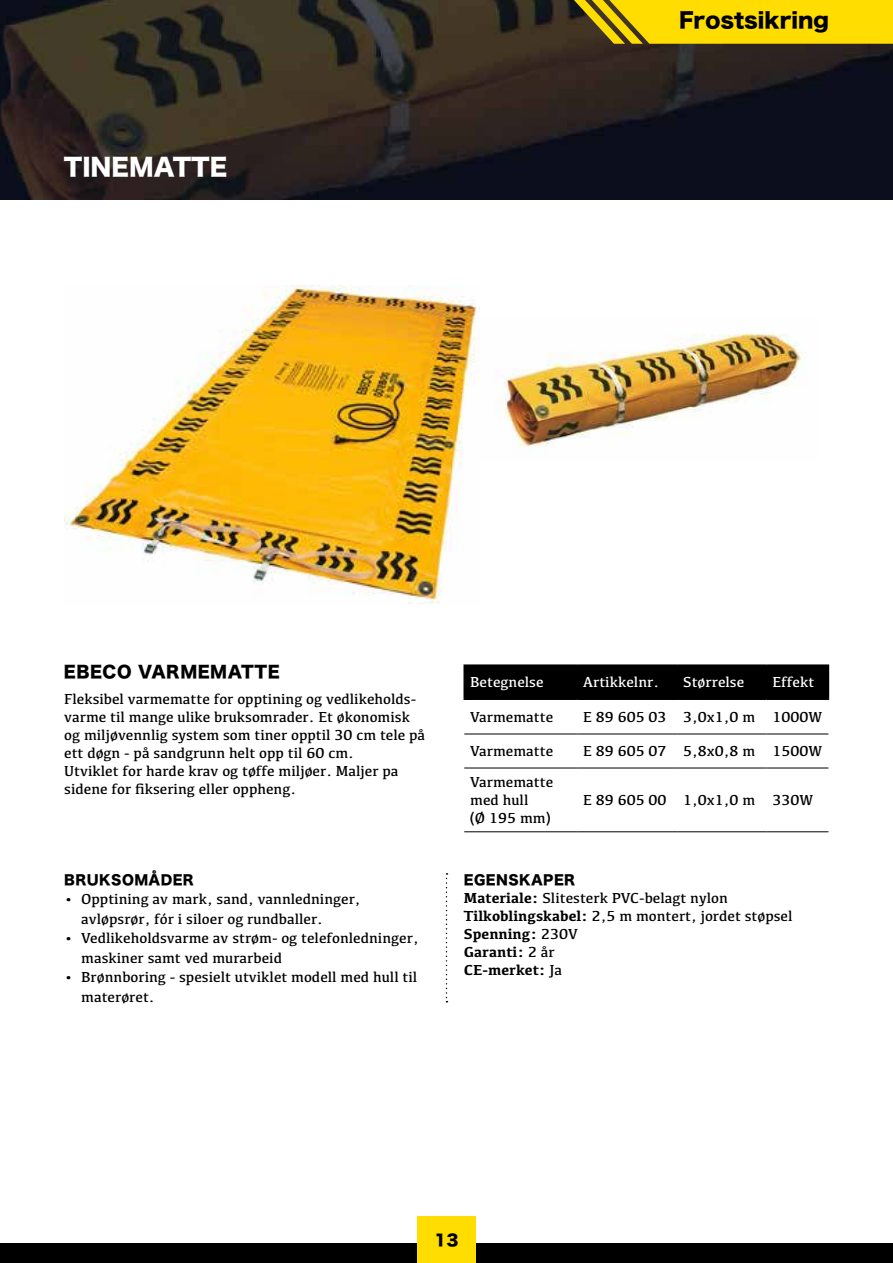
<style>
.page{position:relative;width:893px;height:1263px;background:#fff}
.page>*{position:absolute;margin:0;border:0;box-sizing:border-box;transform-origin:0 0}
.t1{font:24px "Hira Kaku Std N W8";color:#fff}
.t2{font:21px "Hira Kaku Std N W8";color:#000}
.t3{font:16.5px "Hira Kaku Std N W8";letter-spacing:.03em;color:#000}
.t4{font:15.45px "Hira Kaku Std N W8";color:#000}
.t5{font:15px/18px "Kefa";color:#000}
.t6{font:15px "Kefa";color:#fff}
.t7{font:13.5px "Hira Kaku Std N W8";letter-spacing:.03em;color:#000}
.s1{font-weight:700}
</style>
<div class="page">
<img style="left:0;top:0;width:893px;height:200px">
<img style="left:479px;top:333px;width:327px;height:122px">
<img style="left:64px;top:285px;width:415px;height:319px">
<svg style="left:446px;top:873px;width:1px;height:129px"></svg>
<div style="left:0;top:1244px;width:893px;height:19px;background:#000"></div>
<div style="left:417px;top:1216px;width:59px;height:47px;background:#fd0"></div>
<div style="left:465px;top:666px;width:363px;height:32px;background:#000"></div>
<hr style="left:463px;top:664px;width:114px;height:2px;background:#000">
<hr style="left:463px;top:666px;width:2px;height:32px;background:#000">
<hr style="left:577px;top:664px;width:100px;height:2px;background:#000">
<hr style="left:576px;top:666px;width:2px;height:32px;background:#000">
<hr style="left:677px;top:664px;width:89px;height:2px;background:#000">
<hr style="left:676px;top:666px;width:2px;height:32px;background:#000">
<hr style="left:766px;top:664px;width:63px;height:2px;background:#000">
<hr style="left:766px;top:666px;width:1px;height:32px;background:#000">
<hr style="left:828px;top:666px;width:1px;height:32px;background:#000">
<hr style="left:463px;top:698px;width:114px;height:2px;background:#000">
<hr style="left:577px;top:698px;width:100px;height:2px;background:#000">
<hr style="left:677px;top:698px;width:89px;height:2px;background:#000">
<hr style="left:766px;top:698px;width:63px;height:2px;background:#000">
<hr style="left:464px;top:831px;width:113px;height:1px;background:#000">
<hr style="left:577px;top:831px;width:100px;height:1px;background:#000">
<hr style="left:677px;top:831px;width:89px;height:1px;background:#000">
<hr style="left:766px;top:831px;width:62px;height:1px;background:#000">
<hr style="left:464px;top:734px;width:113px;height:1px;background:#000">
<hr style="left:577px;top:734px;width:100px;height:1px;background:#000">
<hr style="left:677px;top:734px;width:89px;height:1px;background:#000">
<hr style="left:766px;top:734px;width:62px;height:1px;background:#000">
<hr style="left:464px;top:768px;width:113px;height:1px;background:#000">
<hr style="left:577px;top:768px;width:100px;height:1px;background:#000">
<hr style="left:677px;top:768px;width:89px;height:1px;background:#000">
<hr style="left:766px;top:768px;width:62px;height:1px;background:#000">
<svg style="left:574px;top:0;width:319px;height:44px;background:#e9c903"></svg>
<h1 class="t1" style="left:64px;top:153px;width:165px">TINEMATTE</h1>
<h2 class="t2" style="left:679px;top:9px;width:152px">Frostsikring</h2>
<p class="t3" style="left:64px;top:662px;width:217px">EBECO VARMEMATTE</p>
<p class="t5" style="left:64px;top:690px;width:363px">Fleksibel varmematte for opptining og vedlikeholds&shy;varme til mange ulike bruksomrader. Et økonomisk og miljøvennlig system som tiner opptil 30 cm tele på ett døgn - på sandgrunn helt opp til 60 cm.<br>Utviklet for harde krav og tøffe miljøer. Maljer pa sidene for fiksering eller oppheng.</p>
<p class="t7" style="left:64px;top:872px;width:131px">BRUKSOMÅDER</p>
<p class="t5" style="left:81px;top:889px;width:281px;line-height:19.5px;text-indent:-17px">• Opptining av mark, sand, vannledninger, avløpsrør, fór i siloer og rundballer.</p>
<p class="t5" style="left:81px;top:928px;width:339px;line-height:19.5px;text-indent:-17px">• Vedlikeholdsvarme av strøm- og telefonledninger, maskiner samt ved murarbeid</p>
<p class="t5" style="left:81px;top:967px;width:338px;line-height:19.5px;text-indent:-17px">• Brønnboring - spesielt utviklet modell med hull til materøret.</p>
<p class="t6" style="left:470px;top:674px;width:75px">Betegnelse</p>
<p class="t6" style="left:583px;top:674px;width:77px">Artikkelnr.</p>
<p class="t6" style="left:683px;top:674px;width:63px">Størrelse</p>
<p class="t6" style="left:772px;top:674px;width:43px">Effekt</p>
<p class="t5" style="left:470px;top:708px;width:84px">Varmematte</p>
<p class="t5" style="left:583px;top:708px;width:240px">E 89 605 03 3,0x1,0 m 1000W</p>
<p class="t5" style="left:470px;top:742px;width:84px">Varmematte</p>
<p class="t5" style="left:583px;top:742px;width:240px">E 89 605 07 5,8x0,8 m 1500W</p>
<p class="t5" style="left:470px;top:773px;width:84px">Varmematte med hull<br>(Ø 195 mm)</p>
<p class="t5" style="left:583px;top:791px;width:231px">E 89 605 00 1,0x1,0 m 330W</p>
<p class="t7" style="left:464px;top:872px;width:113px">EGENSKAPER</p>
<p class="t5" style="left:464px;top:888px;width:330px"><span class="s1">Materiale:</span> Slitesterk PVC-belagt nylon<br><span class="s1">Tilkoblingskabel:</span> 2,5 m montert, jordet støpsel<br><span class="s1">Spenning:</span> 230V<br><span class="s1">Garanti:</span> 2 år<br><span class="s1">CE-merket:</span> Ja</p>
<p class="t4" style="left:434px;top:1232px;width:25px">13</p>
</div>
